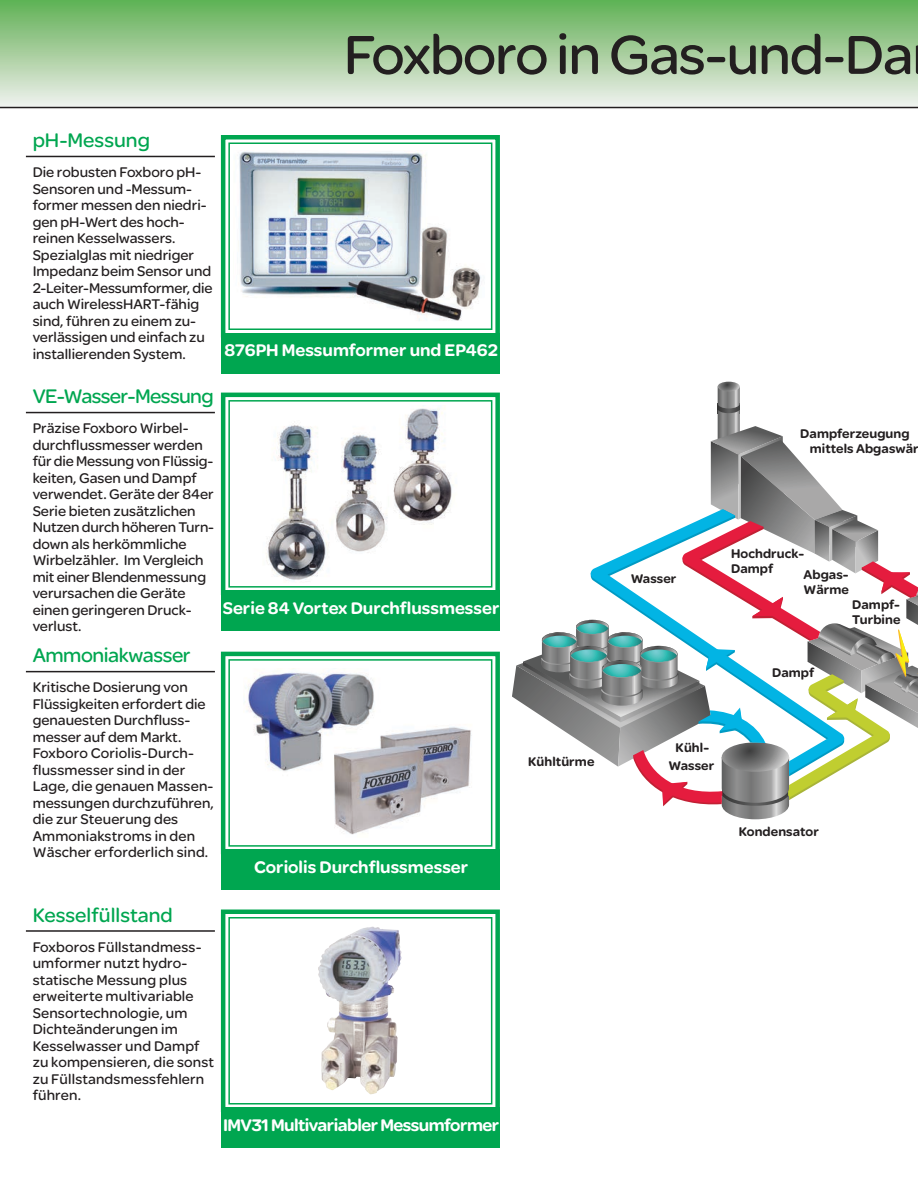
<style>
.page{position:relative;width:918px;height:1188px;background:#fff}
.page>*{position:absolute;margin:0;border:0;box-sizing:border-box;transform-origin:0 0}
.t1{font:58.5px "SE Optimist";letter-spacing:-.02em;color:#231f20}
.t2{font:21px "SE Optimist";letter-spacing:-.02em;color:#00a650}
.t3{font:21px "SE Optimist";color:#00a650}
.t4{font:900 18px "SE Optimist";color:#fff}
.t5{font:900 18px "SE Optimist";letter-spacing:-.03em;color:#fff}
.t6{font:15px/16.5px "SE Optimist";color:#231f20}
.t7{font:900 13.5px/15px "SE Optimist";letter-spacing:.005em;color:#231f20}
</style>
<div class="page">
<svg style="left:512px;top:382px;width:406px;height:437px"></svg>
<div style="left:0;top:0;width:918px;height:108px;background:linear-gradient(to bottom,#61b155,#ededea)"></div>
<hr style="left:0;top:107px;width:918px;height:1px;background:#231f20">
<hr style="left:26px;top:156px;width:189px;height:1px;background:#231f20">
<svg style="left:220px;top:135px;width:280px;height:202px"></svg>
<div style="left:228px;top:142px;width:264px;height:188px;border:2px solid #00a650"></div>
<div style="left:221px;top:333px;width:279px;height:40px;background:#00a650"></div>
<hr style="left:26px;top:412px;width:189px;height:1px;background:#231f20">
<svg style="left:220px;top:392px;width:280px;height:203px"></svg>
<div style="left:228px;top:400px;width:264px;height:188px;border:2px solid #00a650"></div>
<div style="left:221px;top:590px;width:279px;height:41px;background:#00a650"></div>
<hr style="left:26px;top:671px;width:189px;height:1px;background:#231f20">
<svg style="left:220px;top:651px;width:280px;height:203px"></svg>
<div style="left:228px;top:659px;width:264px;height:188px;border:2px solid #00a650"></div>
<div style="left:221px;top:850px;width:279px;height:40px;background:#00a650"></div>
<hr style="left:26px;top:930px;width:189px;height:2px;background:#231f20">
<svg style="left:220px;top:909px;width:280px;height:203px"></svg>
<div style="left:228px;top:917px;width:264px;height:188px;border:2px solid #00a650"></div>
<div style="left:221px;top:1107px;width:279px;height:41px;background:#00a650"></div>
<img style="left:262px;top:406px;width:196px;height:176px">
<img style="left:244px;top:668px;width:241px;height:170px">
<img style="left:318px;top:927px;width:59px;height:167px">
<img style="left:233px;top:150px;width:252px;height:174px">
<h1 class="t1" style="left:344px;top:14px;width:571px">Foxboro in Gas-und-Da</h1>
<h2 class="t3" style="left:33px;top:126px;width:119px">pH-Messung</h2>
<p class="t6" style="left:33px;top:164px;width:181px">Die robusten Foxboro pH-<br>Sensoren und -Messum&shy;former messen den niedri&shy;gen pH-Wert des hoch&shy;reinen Kesselwassers.<br>Spezialglas mit niedriger<br>Impedanz beim Sensor und<br>2-Leiter-Messumformer, die auch WirelessHART-fähig sind, führen zu einem zu&shy;verlässigen und einfach zu installierenden System.</p>
<p class="t4" style="left:225px;top:338px;width:275px">876PH Messumformer und EP462</p>
<h2 class="t2" style="left:33px;top:382px;width:183px">VE-Wasser-Messung</h2>
<p class="t6" style="left:33px;top:420px;width:183px">Präzise Foxboro Wirbel&shy;durchflussmesser werden für die Messung von Flüssig&shy;keiten, Gasen und Dampf verwendet. Geräte der 84er<br>Serie bieten zusätzlichen<br>Nutzen durch höheren Turn&shy;down als herkömmliche<br>Wirbelzähler. Im Vergleich mit einer Blendenmessung verursachen die Geräte einen geringeren Druck&shy;verlust.</p>
<h2 class="t2" style="left:33px;top:641px;width:160px">Ammoniakwasser</h2>
<p class="t6" style="left:33px;top:679px;width:183px">Kritische Dosierung von<br>Flüssigkeiten erfordert die genauesten Durchfluss&shy;messer auf dem Markt.<br>Foxboro Coriolis-Durch&shy;flussmesser sind in der<br>Lage, die genauen Massen&shy;messungen durchzuführen, die zur Steuerung des<br>Ammoniakstroms in den<br>Wäscher erforderlich sind.</p>
<p class="t4" style="left:223px;top:595px;width:278px">Serie 84 Vortex Durchflussmesser</p>
<p class="t4" style="left:254px;top:854px;width:216px">Coriolis Durchflussmesser</p>
<h2 class="t3" style="left:33px;top:900px;width:142px">Kesselfüllstand</h2>
<p class="t6" style="left:33px;top:938px;width:183px">Foxboros Füllstandmess&shy;umformer nutzt hydro&shy;statische Messung plus erweiterte multivariable<br>Sensortechnologie, um<br>Dichteänderungen im<br>Kesselwasser und Dampf zu kompensieren, die sonst zu Füllstandsmessfehlern führen.</p>
<p class="t5" style="left:223px;top:1112px;width:278px">IMV31 Multivariabler Messumformer</p>
<p class="t7" style="left:528px;top:753px;width:68px">Kühltürme</p>
<p class="t7" style="left:810px;top:426px;width:111px;text-indent:-10px">Dampferzeugung mittels Abgaswär</p>
<p class="t7" style="left:631px;top:571px;width:47px">Wasser</p>
<p class="t7" style="left:731px;top:546px;width:75px">Hochdruck-<br>Dampf</p>
<p class="t7" style="left:804px;top:566px;width:47px">Abgas-<br>Wärme</p>
<p class="t7" style="left:772px;top:665px;width:44px">Dampf</p>
<p class="t7" style="left:852px;top:597px;width:50px">Dampf-<br>Turbine</p>
<p class="t7" style="left:669px;top:738px;width:47px;line-height:18px;text-align:center">Kühl-<br>Wasser</p>
<p class="t7" style="left:739px;top:823px;width:82px">Kondensator</p>
</div>
